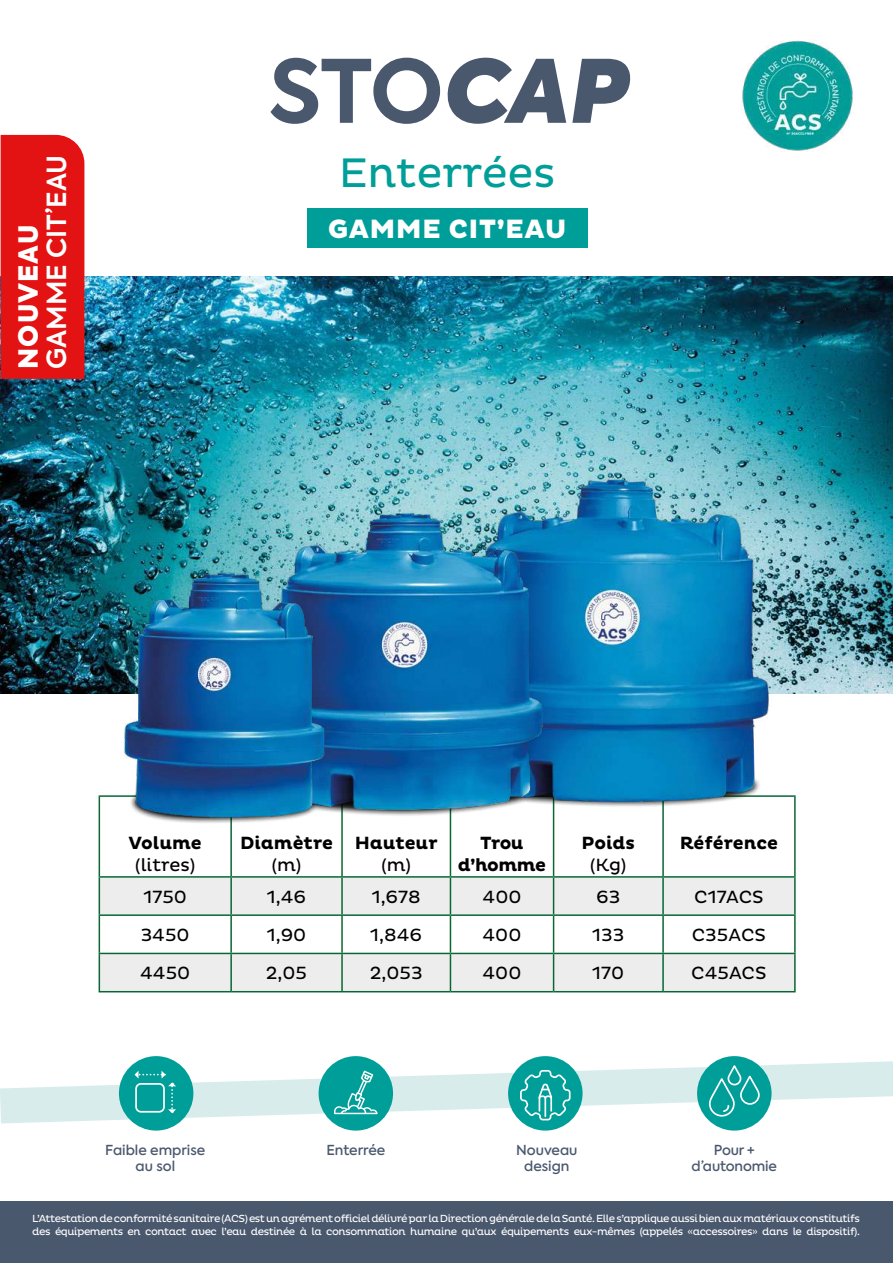
<style>
.page{position:relative;width:893px;height:1263px;background:#fff}
.page>*{position:absolute;margin:0;border:0;box-sizing:border-box;transform-origin:0 0}
.t1{font:700 86.7px "Axiforma";color:#4a586e}
.t2{font:42px "Pluto";color:#009e98}
.t3{font:800 27px "Pluto";letter-spacing:.015em;color:#fff}
.t4{font:600 26.25px "Axiforma";color:#fff}
.t5{font:900 26.25px "Axiforma";letter-spacing:.04em;color:#fff}
.t6{font:18px "Pluto";color:#000}
.t7{font:700 18px "Pluto";color:#000}
.t8{font:700 18px/21.6px "Pluto";letter-spacing:-.025em;color:#000;text-align:center}
.t9{font:500 13.8px/16.5px "Axiforma";color:#4a586e;text-align:center}
.t10{font:10.5px/12.6px "Pluto";letter-spacing:-.045em;color:#fff}
.s1{font-weight:800;font-style:italic}
</style>
<div class="page">
<hr style="left:0;top:1201px;width:1px;height:62px;background:#4a586e">
<div style="left:1px;top:1201px;width:892px;height:62px;background:#4a586e"></div>
<img style="left:1px;top:276px;width:892px;height:418px">
<svg style="left:100px;top:878px;width:694px;height:113px;fill:#ededed"></svg>
<hr style="left:99px;top:795px;width:132px;height:2px;background:#096734">
<hr style="left:99px;top:797px;width:1px;height:79px;background:#096734">
<hr style="left:230px;top:797px;width:2px;height:79px;background:#096734">
<hr style="left:341px;top:797px;width:2px;height:79px;background:#096734">
<hr style="left:450px;top:797px;width:1px;height:79px;background:#096734">
<hr style="left:553px;top:797px;width:1px;height:79px;background:#096734">
<hr style="left:663px;top:795px;width:133px;height:2px;background:#096734">
<hr style="left:662px;top:797px;width:2px;height:79px;background:#096734">
<hr style="left:794px;top:797px;width:2px;height:79px;background:#096734">
<hr style="left:99px;top:916px;width:1px;height:37px;background:#096734">
<hr style="left:230px;top:916px;width:2px;height:37px;background:#096734">
<hr style="left:341px;top:916px;width:2px;height:37px;background:#096734">
<hr style="left:450px;top:916px;width:1px;height:37px;background:#096734">
<hr style="left:553px;top:916px;width:1px;height:37px;background:#096734">
<hr style="left:662px;top:916px;width:2px;height:37px;background:#096734">
<hr style="left:794px;top:916px;width:2px;height:37px;background:#096734">
<hr style="left:99px;top:876px;width:132px;height:2px;background:#096734">
<hr style="left:99px;top:878px;width:1px;height:36px;background:#096734">
<hr style="left:231px;top:876px;width:111px;height:2px;background:#096734">
<hr style="left:230px;top:878px;width:2px;height:36px;background:#096734">
<hr style="left:342px;top:876px;width:108px;height:2px;background:#096734">
<hr style="left:341px;top:878px;width:2px;height:36px;background:#096734">
<hr style="left:450px;top:876px;width:104px;height:2px;background:#096734">
<hr style="left:450px;top:878px;width:1px;height:36px;background:#096734">
<hr style="left:554px;top:876px;width:109px;height:2px;background:#096734">
<hr style="left:553px;top:878px;width:1px;height:36px;background:#096734">
<hr style="left:663px;top:876px;width:133px;height:2px;background:#096734">
<hr style="left:662px;top:878px;width:2px;height:36px;background:#096734">
<hr style="left:794px;top:878px;width:2px;height:36px;background:#096734">
<hr style="left:99px;top:914px;width:132px;height:2px;background:#096734">
<hr style="left:231px;top:914px;width:111px;height:2px;background:#096734">
<hr style="left:342px;top:914px;width:108px;height:2px;background:#096734">
<hr style="left:450px;top:914px;width:104px;height:2px;background:#096734">
<hr style="left:554px;top:914px;width:109px;height:2px;background:#096734">
<hr style="left:663px;top:914px;width:133px;height:2px;background:#096734">
<hr style="left:99px;top:953px;width:132px;height:1px;background:#096734">
<hr style="left:99px;top:954px;width:1px;height:37px;background:#096734">
<hr style="left:231px;top:953px;width:111px;height:1px;background:#096734">
<hr style="left:230px;top:954px;width:2px;height:37px;background:#096734">
<hr style="left:342px;top:953px;width:108px;height:1px;background:#096734">
<hr style="left:341px;top:954px;width:2px;height:37px;background:#096734">
<hr style="left:450px;top:953px;width:104px;height:1px;background:#096734">
<hr style="left:450px;top:954px;width:1px;height:37px;background:#096734">
<hr style="left:554px;top:953px;width:109px;height:1px;background:#096734">
<hr style="left:553px;top:954px;width:1px;height:37px;background:#096734">
<hr style="left:663px;top:953px;width:133px;height:1px;background:#096734">
<hr style="left:662px;top:954px;width:2px;height:37px;background:#096734">
<hr style="left:794px;top:954px;width:2px;height:37px;background:#096734">
<hr style="left:99px;top:991px;width:132px;height:1px;background:#096734">
<hr style="left:231px;top:991px;width:111px;height:1px;background:#096734">
<hr style="left:342px;top:991px;width:108px;height:1px;background:#096734">
<hr style="left:450px;top:991px;width:104px;height:1px;background:#096734">
<hr style="left:554px;top:991px;width:109px;height:1px;background:#096734">
<hr style="left:663px;top:991px;width:133px;height:1px;background:#096734">
<svg style="left:0;top:1061px;width:893px;height:62px;fill:#d9ecec"></svg>
<div style="left:697px;top:1056px;width:74px;height:74px;background:#009e98;border-radius:50%"></div>
<svg style="left:708px;top:1062px;width:53px;height:55px"></svg>
<div style="left:119px;top:1056px;width:74px;height:74px;background:#009e98;border-radius:50%"></div>
<svg style="left:135px;top:1071px;width:41px;height:42px"></svg>
<div style="left:319px;top:1056px;width:74px;height:74px;background:#009e98;border-radius:50%"></div>
<svg style="left:334px;top:1070px;width:44px;height:44px"></svg>
<div style="left:508px;top:1056px;width:75px;height:74px;background:#009e98;border-radius:50%"></div>
<svg style="left:520px;top:1070px;width:51px;height:50px"></svg>
<div style="left:129px;top:775px;width:632px;height:49px;background:#000;opacity:.75"></div>
<svg style="left:329px;top:806px;width:432px;height:12px"></svg>
<img style="left:462px;top:471px;width:309px;height:335px">
<img style="left:265px;top:511px;width:279px;height:301px">
<img style="left:123px;top:567px;width:206px;height:253px">
<div style="left:307px;top:208px;width:280px;height:40px;background:#009e98"></div>
<div style="left:1px;top:135px;width:83px;height:244px;background:#e31313"></div>
<img style="left:742px;top:40px;width:111px;height:111px">
<h3 class="t4" style="left:39px;top:369px;width:215px;rotate:-90deg">GAMME CIT’EAU</h3>
<h3 class="t5" style="left:10px;top:369px;width:145px;rotate:-90deg">NOUVEAU</h3>
<h1 class="t1" style="left:269px;top:32px;width:361px">STO<span class="s1">CAP</span></h1>
<h2 class="t2" style="left:339px;top:149px;width:218px">Enterrées</h2>
<h3 class="t3" style="left:328px;top:214px;width:240px">GAMME CIT’EAU</h3>
<h3 class="t7" style="left:129px;top:833px;width:75px">Volume</h3>
<h3 class="t6" style="left:135px;top:854px;width:61px">(litres)</h3>
<h3 class="t7" style="left:240px;top:833px;width:94px">Diamètre</h3>
<h3 class="t6" style="left:272px;top:854px;width:31px">(m)</h3>
<h3 class="t7" style="left:355px;top:833px;width:84px">Hauteur</h3>
<h3 class="t6" style="left:382px;top:854px;width:31px">(m)</h3>
<h3 class="t8" style="left:458px;top:833px;width:90px">Trou d’homme</h3>
<h3 class="t7" style="left:582px;top:833px;width:55px">Poids</h3>
<h3 class="t6" style="left:590px;top:854px;width:38px">(Kg)</h3>
<h3 class="t7" style="left:680px;top:833px;width:100px">Référence</h3>
<h3 class="t6" style="left:143px;top:886px;width:45px">1750</h3>
<h3 class="t6" style="left:267px;top:886px;width:41px">1,46</h3>
<h3 class="t6" style="left:372px;top:886px;width:51px">1,678</h3>
<h3 class="t6" style="left:482px;top:886px;width:40px">400</h3>
<h3 class="t6" style="left:596px;top:886px;width:26px">63</h3>
<h3 class="t6" style="left:694px;top:886px;width:71px">C17ACS</h3>
<h3 class="t6" style="left:141px;top:925px;width:50px">3450</h3>
<h3 class="t6" style="left:267px;top:925px;width:41px">1,90</h3>
<h3 class="t6" style="left:370px;top:925px;width:53px">1,846</h3>
<h3 class="t6" style="left:482px;top:925px;width:40px">400</h3>
<h3 class="t6" style="left:592px;top:925px;width:34px">133</h3>
<h3 class="t6" style="left:692px;top:925px;width:76px">C35ACS</h3>
<h3 class="t6" style="left:140px;top:963px;width:52px">4450</h3>
<h3 class="t6" style="left:266px;top:963px;width:43px">2,05</h3>
<h3 class="t6" style="left:370px;top:963px;width:54px">2,053</h3>
<h3 class="t6" style="left:482px;top:963px;width:40px">400</h3>
<h3 class="t6" style="left:592px;top:963px;width:33px">170</h3>
<h3 class="t6" style="left:691px;top:963px;width:77px">C45ACS</h3>
<h3 class="t9" style="left:105px;top:1141px;width:102px">Faible emprise au sol</h3>
<h3 class="t9" style="left:326px;top:1141px;width:60px">Enterrée</h3>
<h3 class="t9" style="left:516px;top:1141px;width:63px">Nouveau design</h3>
<h3 class="t9" style="left:692px;top:1141px;width:87px">Pour + d’autonomie</h3>
<p class="t10" style="left:32px;top:1212px;width:829px">L’Attestation de conformité sanitaire (ACS) est un agrément officiel délivré par la Direction générale de la Santé. Elle s’applique aussi bien aux matériaux constitutifs des équipements en contact avec l’eau destinée à la consommation humaine qu’aux équipements eux-mêmes (appelés «accessoires» dans le dispositif).</p>
</div>
